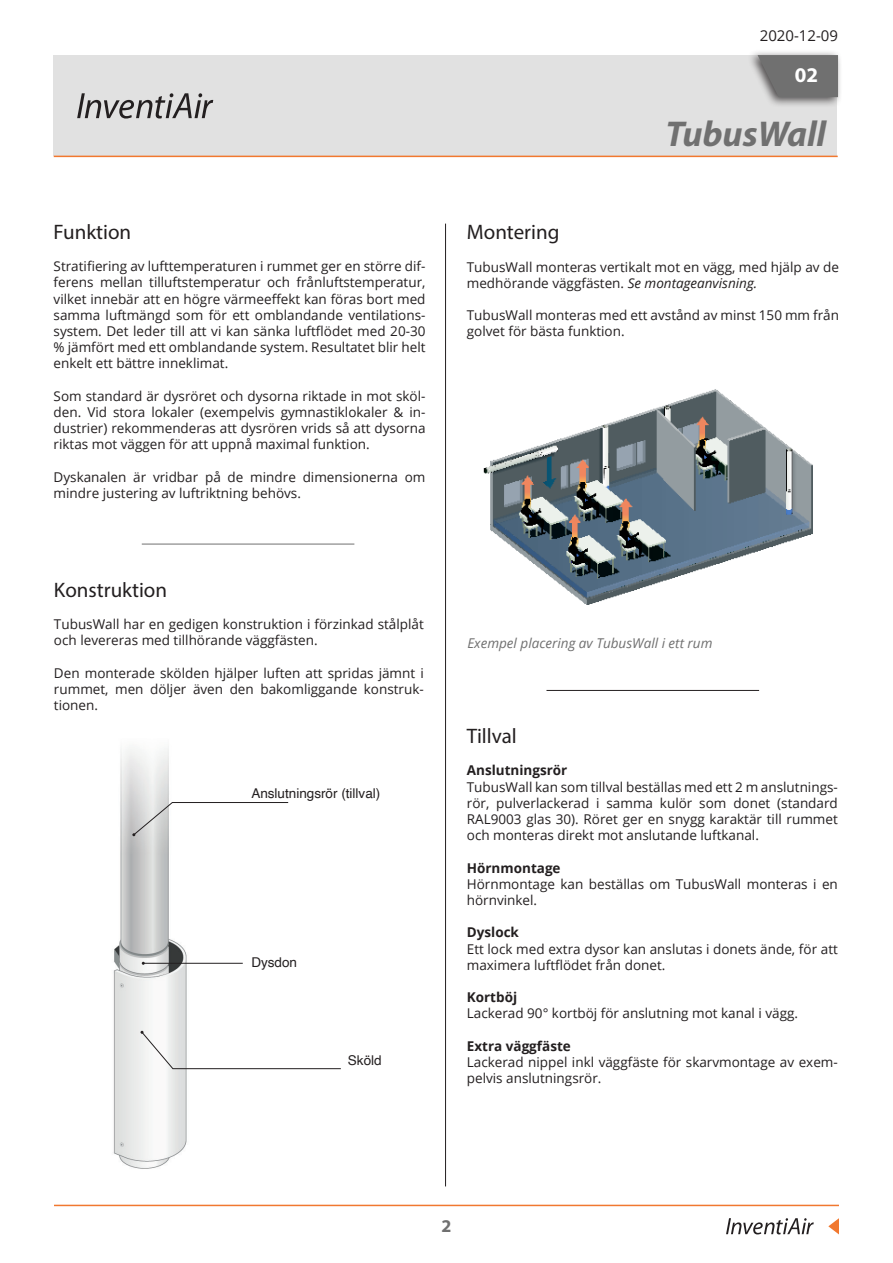
<style>
.page{position:relative;width:893px;height:1263px;background:#fff}
.page>*{position:absolute;margin:0;border:0;box-sizing:border-box;transform-origin:0 0}
.t1{font:italic 700 36px "Myriad Pro";color:#707070}
.t2{font:21px "Myriad Pro";color:#231f20}
.t3{font:700 21px "Myriad Pro";color:#fff}
.t4{font:700 18px "Myriad Pro";color:#707070}
.t5{font:15px "Open Sans";color:#231f20}
.t6{font:13.5px/16.2px "Open Sans";color:#231f20}
.t7{font:700 13.5px "Open Sans";color:#231f20}
.t8{font:13.5px "Helvetica";color:#231f20}
.t9{font:italic 13.5px "Open Sans";color:#707070}
.s1{font-style:italic}
</style>
<div class="page">
<img style="left:54px;top:746px;width:170px;height:461px">
<svg style="left:141px;top:1031px;width:200px;height:38px"></svg>
<svg style="left:132px;top:802px;width:157px;height:34px"></svg>
<hr style="left:143px;top:963px;width:100px;height:1px;background:#231f20">
<hr style="left:445px;top:224px;width:1px;height:962px;background:#231f20">
<hr style="left:546px;top:690px;width:213px;height:1px;background:#231f20">
<svg style="left:726px;top:1218px;width:88px;height:16px"></svg>
<svg style="left:828px;top:1218px;width:11px;height:16px"></svg>
<hr style="left:54px;top:1205px;width:785px;height:1px;background:#f1782f">
<hr style="left:142px;top:544px;width:212px;height:1px;background:#707070">
<div style="left:53px;top:55px;width:784px;height:101px;background:#e1e1e1"></div>
<svg style="left:77px;top:93px;width:136px;height:26px"></svg>
<div style="left:747px;top:49px;width:96px;height:58px;background:#231f20;opacity:.75"></div>
<svg style="left:758px;top:55px;width:80px;height:42px;background:#777"></svg>
<hr style="left:54px;top:156px;width:784px;height:1px;background:#f1782f">
<img style="left:483px;top:389px;width:330px;height:216px">
<p class="t2" style="left:54px;top:219px;width:79px">Funktion</p>
<p class="t6" style="left:54px;top:258px;width:373px;text-align:justify">Stratifi ering av lufttemperaturen i rummet ger en större dif&shy;ferens mellan tilluftstemperatur och frånluftstemperatur, vilket innebär att en högre värmeeffekt kan föras bort med samma luftmängd som för ett omblandande ventilations&shy;system. Det leder till att vi kan sänka luftflödet med 20-30 % jämfört med ett omblandande system. Resultatet blir helt enkelt ett bättre inneklimat.</p>
<p class="t6" style="left:54px;top:387px;width:373px;text-align:justify">Som standard är dysröret och dysorna riktade in mot sköl&shy;den. Vid stora lokaler (exempelvis gymnastiklokaler &amp; in&shy;dustrier) rekommenderas att dysrören vrids så att dysorna riktas mot väggen för att uppnå maximal funktion.</p>
<p class="t6" style="left:54px;top:468px;width:373px">Dyskanalen är vridbar på de mindre dimensionerna om mindre justering av luftriktning behövs.</p>
<p class="t2" style="left:54px;top:577px;width:115px">Konstruktion</p>
<p class="t6" style="left:54px;top:616px;width:371px">TubusWall har en gedigen konstruktion i förzinkad stålplåt och levereras med tillhörande väggfästen.</p>
<p class="t6" style="left:54px;top:664px;width:371px;text-align:justify">Den monterade skölden hjälper luften att spridas jämnt i rummet, men döljer även den bakomliggande konstruk&shy;tionen.</p>
<p class="t8" style="left:251px;top:782px;width:131px">Anslutningsrör (tillval)</p>
<p class="t8" style="left:251px;top:952px;width:47px">Dysdon</p>
<p class="t8" style="left:348px;top:1050px;width:35px">Sköld</p>
<p class="t5" style="left:760px;top:26px;width:80px">2020-12-09</p>
<p class="t3" style="left:795px;top:61px;width:25px">02</p>
<p class="t1" style="left:665px;top:110px;width:162px">TubusWall</p>
<p class="t2" style="left:467px;top:219px;width:94px">Montering</p>
<p class="t6" style="left:467px;top:258px;width:374px">TubusWall monteras vertikalt mot en vägg, med hjälp av de medhörande väggfästen. <span class="s1">Se montageanvisning.</span></p>
<p class="t6" style="left:467px;top:307px;width:374px">TubusWall monteras med ett avstånd av minst 150 mm från golvet för bästa funktion.</p>
<p class="t9" style="left:467px;top:634px;width:247px">Exempel placering av TubusWall i ett rum</p>
<p class="t2" style="left:467px;top:723px;width:52px">Tillval</p>
<p class="t7" style="left:467px;top:761px;width:102px">Anslutningsrör</p>
<p class="t6" style="left:467px;top:778px;width:372px;text-align:justify">TubusWall kan som tillval beställas med ett 2 m anslutnings&shy;rör, pulverlackerad i samma kulör som donet (standard RAL9003 glas 30). Röret ger en snygg karaktär till rummet och monteras direkt mot anslutande luftkanal.</p>
<p class="t7" style="left:467px;top:858px;width:95px">Hörnmontage</p>
<p class="t6" style="left:467px;top:875px;width:372px">Hörnmontage kan beställas om TubusWall monteras i en hörnvinkel.</p>
<p class="t7" style="left:467px;top:923px;width:54px">Dyslock</p>
<p class="t6" style="left:467px;top:940px;width:372px">Ett lock med extra dysor kan anslutas i donets ände, för att maximera luftflödet från donet.</p>
<p class="t7" style="left:467px;top:988px;width:52px">Kortböj</p>
<p class="t6" style="left:467px;top:1005px;width:333px">Lackerad 90° kortböj för anslutning mot kanal i vägg.</p>
<p class="t7" style="left:467px;top:1036px;width:106px">Extra väggfäste</p>
<p class="t6" style="left:467px;top:1053px;width:372px">Lackerad nippel inkl väggfäste för skarvmontage av exem&shy;pelvis anslutningsrör.</p>
<p class="t4" style="left:441px;top:1214px;width:11px">2</p>
</div>
